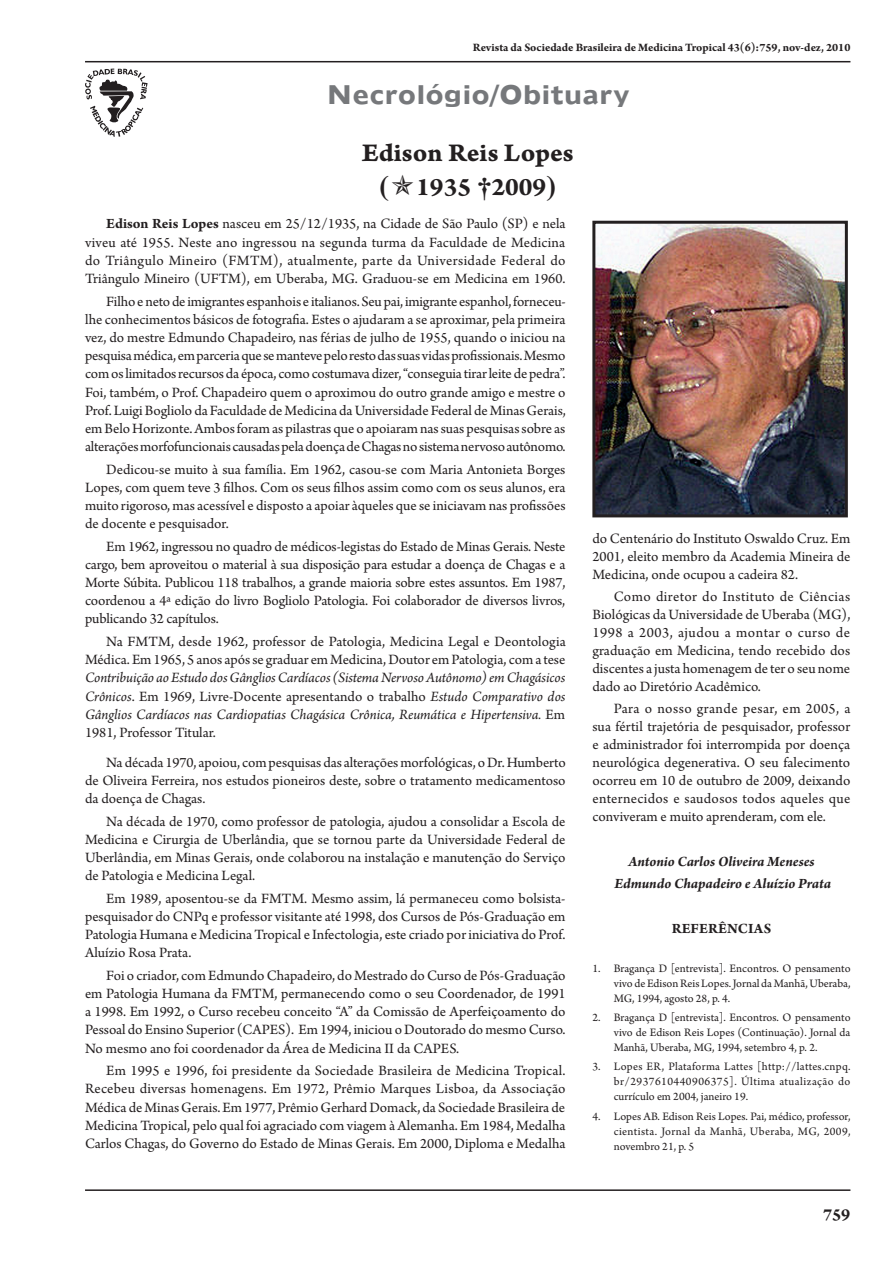
<style>
.page{position:relative;width:893px;height:1263px;background:#fff}
.page>*{position:absolute;margin:0;border:0;box-sizing:border-box;transform-origin:0 0}
.t1{font:27px "Arno Pro Bold Caption";color:#231f20}
.t2{font:700 27px "Arno Pro";color:#231f20}
.t3{font:24px "Humanist 970 BT Bold C";color:#76787b}
.t4{font:700 18px "Arno Pro";color:#231f20}
.t5{font:15px/18.1px "Arno Pro";letter-spacing:-.005em;color:#231f20;text-align:justify}
.t6{font:italic 15px/18.1px "Arno Pro";letter-spacing:-.005em;color:#231f20;text-align:justify}
.t7{font:italic 700 15px/22.4px "Arno Pro";letter-spacing:-.005em;color:#231f20;text-align:center}
.t8{font:700 15px "Arno Pro";letter-spacing:.01em;color:#231f20}
.t9{font:12px/15px "Arno Pro";color:#231f20;text-align:justify}
.t10{font:700 12px "Arno Pro";color:#231f20}
.s1{font-family:"Garamond";font-stretch:condensed}
.s2{font-weight:700}
.s3{font-style:normal}
</style>
<div class="page">
<hr style="left:85px;top:1189px;width:765px;height:2px;background:#231f20">
<hr style="left:85px;top:61px;width:765px;height:1px;background:#231f20">
<svg style="left:85px;top:69px;width:63px;height:68px"></svg>
<img style="left:596px;top:225px;width:248px;height:288px">
<div style="left:592px;top:221px;width:256px;height:296px;border:3px solid #231f20"></div>
<p class="t10" style="left:473px;top:40px;width:379px">Revista da Sociedade Brasileira de Medicina Tropical 43(6):759, nov-dez, 2010</p>
<h2 class="t3" style="left:327px;top:79px;width:304px">Necrológio/Obituary</h2>
<h1 class="t1" style="left:362px;top:136px;width:214px">Edison Reis Lopes</h1>
<h1 class="t2" style="left:379px;top:172px;width:179px"><span class="s1">(</span> 1935 <span class="s1">†</span>2009<span class="s1">)</span></h1>
<p class="t5" style="left:85px;top:216px;width:482px;text-indent:21px"><span class="s2">Edison Reis Lopes</span> nasceu em 25/12/1935, na Cidade de São Paulo (SP) e nela viveu até 1955. Neste ano ingressou na segunda turma da Faculdade de Medicina do Triângulo Mineiro (FMTM), atualmente, parte da Universidade Federal do Triângulo Mineiro (UFTM), em Uberaba, MG. Graduou-se em Medicina em 1960.</p>
<p class="t5" style="left:85px;top:293px;width:482px;text-indent:21px">Filho e neto de imigrantes espanhois e italianos. Seu pai, imigrante espanhol, forneceu&shy;lhe conhecimentos básicos de fotografia. Estes o ajudaram a se aproximar, pela primeira vez, do mestre Edmundo Chapadeiro, nas férias de julho de 1955, quando o iniciou na pesquisa médica, em parceria que se manteve pelo resto das suas vidas profissionais. Mesmo com os limitados recursos da época, como costumava dizer, “conseguia tirar leite de pedra”.<br>Foi, também, o Prof. Chapadeiro quem o aproximou do outro grande amigo e mestre o Prof. Luigi Bogliolo da Faculdade de Medicina da Universidade Federal de Minas Gerais, em Belo Horizonte. Ambos foram as pilastras que o apoiaram nas suas pesquisas sobre as alterações morfofuncionais causadas pela doença de Chagas no sistema nervoso autônomo.</p>
<p class="t5" style="left:85px;top:461px;width:482px;text-indent:21px">Dedicou-se muito à sua família. Em 1962, casou-se com Maria Antonieta Borges Lopes, com quem teve 3 filhos. Com os seus filhos assim como com os seus alunos, era muito rigoroso, mas acessível e disposto a apoiar àqueles que se iniciavam nas profissões de docente e pesquisador.</p>
<p class="t5" style="left:85px;top:538px;width:482px;text-indent:21px">Em 1962, ingressou no quadro de médicos-legistas do Estado de Minas Gerais. Neste cargo, bem aproveitou o material à sua disposição para estudar a doença de Chagas e a Morte Súbita. Publicou 118 trabalhos, a grande maioria sobre estes assuntos. Em 1987, coordenou a 4ª edição do livro Bogliolo Patologia. Foi colaborador de diversos livros, publicando 32 capítulos.</p>
<p class="t5" style="left:85px;top:633px;width:482px;text-align:right">Na FMTM, desde 1962, professor de Patologia, Medicina Legal e Deontologia<br>Médica. Em 1965, 5 anos após se graduar em Medicina, Doutor em Patologia, com a tese</p>
<p class="t6" style="left:85px;top:669px;width:482px">Contribuição ao Estudo dos Gânglios Cardíacos (Sistema Nervoso Autônomo) em Chagásicos Crônicos<span class="s3">. Em 1969, Livre-Docente apresentando o trabalho</span> Estudo Comparativo dos Gânglios Cardíacos nas Cardiopatias Chagásica Crônica, Reumática e Hipertensiva. <span class="s3">Em 1981, Professor Titular.</span></p>
<p class="t5" style="left:85px;top:754px;width:482px;text-indent:21px">Na década 1970, apoiou, com pesquisas das alterações morfológicas, o Dr. Humberto de Oliveira Ferreira, nos estudos pioneiros deste, sobre o tratamento medicamentoso da doença de Chagas.</p>
<p class="t5" style="left:85px;top:813px;width:482px;text-indent:21px">Na década de 1970, como professor de patologia, ajudou a consolidar a Escola de Medicina e Cirurgia de Uberlândia, que se tornou parte da Universidade Federal de Uberlândia, em Minas Gerais, onde colaborou na instalação e manutenção do Serviço de Patologia e Medicina Legal.</p>
<p class="t5" style="left:85px;top:890px;width:482px;text-indent:21px">Em 1989, aposentou-se da FMTM. Mesmo assim, lá permaneceu como bolsista&shy;pesquisador do CNPq e professor visitante até 1998, dos Cursos de Pós-Graduação em Patologia Humana e Medicina Tropical e Infectologia, este criado por iniciativa do Prof.<br>Aluízio Rosa Prata.</p>
<p class="t5" style="left:85px;top:967px;width:482px;text-indent:21px">Foi o criador, com Edmundo Chapadeiro, do Mestrado do Curso de Pós-Graduação em Patologia Humana da FMTM, permanecendo como o seu Coordenador, de 1991 a 1998. Em 1992, o Curso recebeu conceito “A” da Comissão de Aperfeiçoamento do Pessoal do Ensino Superior (CAPES). Em 1994, iniciou o Doutorado do mesmo Curso.<br>No mesmo ano foi coordenador da Área de Medicina II da CAPES.</p>
<p class="t5" style="left:85px;top:1062px;width:482px;text-indent:21px">Em 1995 e 1996, foi presidente da Sociedade Brasileira de Medicina Tropical.<br>Recebeu diversas homenagens. Em 1972, Prêmio Marques Lisboa, da Associação Médica de Minas Gerais. Em 1977, Prêmio Gerhard Domack, da Sociedade Brasileira de Medicina Tropical, pelo qual foi agraciado com viagem à Alemanha. Em 1984, Medalha Carlos Chagas, do Governo do Estado de Minas Gerais. Em 2000, Diploma e Medalha</p>
<p class="t5" style="left:592px;top:530px;width:259px">do Centenário do Instituto Oswaldo Cruz. Em 2001, eleito membro da Academia Mineira de Medicina, onde ocupou a cadeira 82.</p>
<p class="t5" style="left:592px;top:588px;width:259px;text-indent:21px">Como diretor do Instituto de Ciências Biológicas da Universidade de Uberaba (MG), 1998 a 2003, ajudou a montar o curso de graduação em Medicina, tendo recebido dos discentes a justa homenagem de ter o seu nome dado ao Diretório Acadêmico.</p>
<p class="t5" style="left:592px;top:701px;width:260px;text-indent:21px">Para o nosso grande pesar, em 2005, a sua fértil trajetória de pesquisador, professor e administrador foi interrompida por doença neurológica degenerativa. O seu falecimento ocorreu em 10 de outubro de 2009, deixando enternecidos e saudosos todos aqueles que conviveram e muito aprenderam, com ele.</p>
<p class="t7" style="left:614px;top:851px;width:218px">Antonio Carlos Oliveira Meneses<br>Edmundo Chapadeiro e Aluízio Prata</p>
<p class="t8" style="left:672px;top:920px;width:101px">REFERÊNCIAS</p>
<p class="t9" style="left:614px;top:961px;width:238px;text-indent:-21px">1. Bragança D [entrevista]. Encontros. O pensamento vivo de Edison Reis Lopes. Jornal da Manhã, Uberaba, MG, 1994, agosto 28, p. 4.</p>
<p class="t9" style="left:614px;top:1010px;width:238px;text-indent:-21px">2. Bragança D [entrevista]. Encontros. O pensamento vivo de Edison Reis Lopes (Continuação). Jornal da Manhã, Uberaba, MG, 1994, setembro 4, p. 2.</p>
<p class="t9" style="left:614px;top:1060px;width:238px;text-indent:-21px">3. Lopes ER, Plataforma Lattes [http://lattes.cnpq. br/2937610440906375]. Última atualização do currículo em 2004, janeiro 19.</p>
<p class="t9" style="left:614px;top:1109px;width:238px;text-indent:-21px">4. Lopes AB. Edison Reis Lopes. Pai, médico, professor, cientista. Jornal da Manhã, Uberaba, MG, 2009, novembro 21, p. 5</p>
<p class="t4" style="left:823px;top:1204px;width:29px">759</p>
</div>
